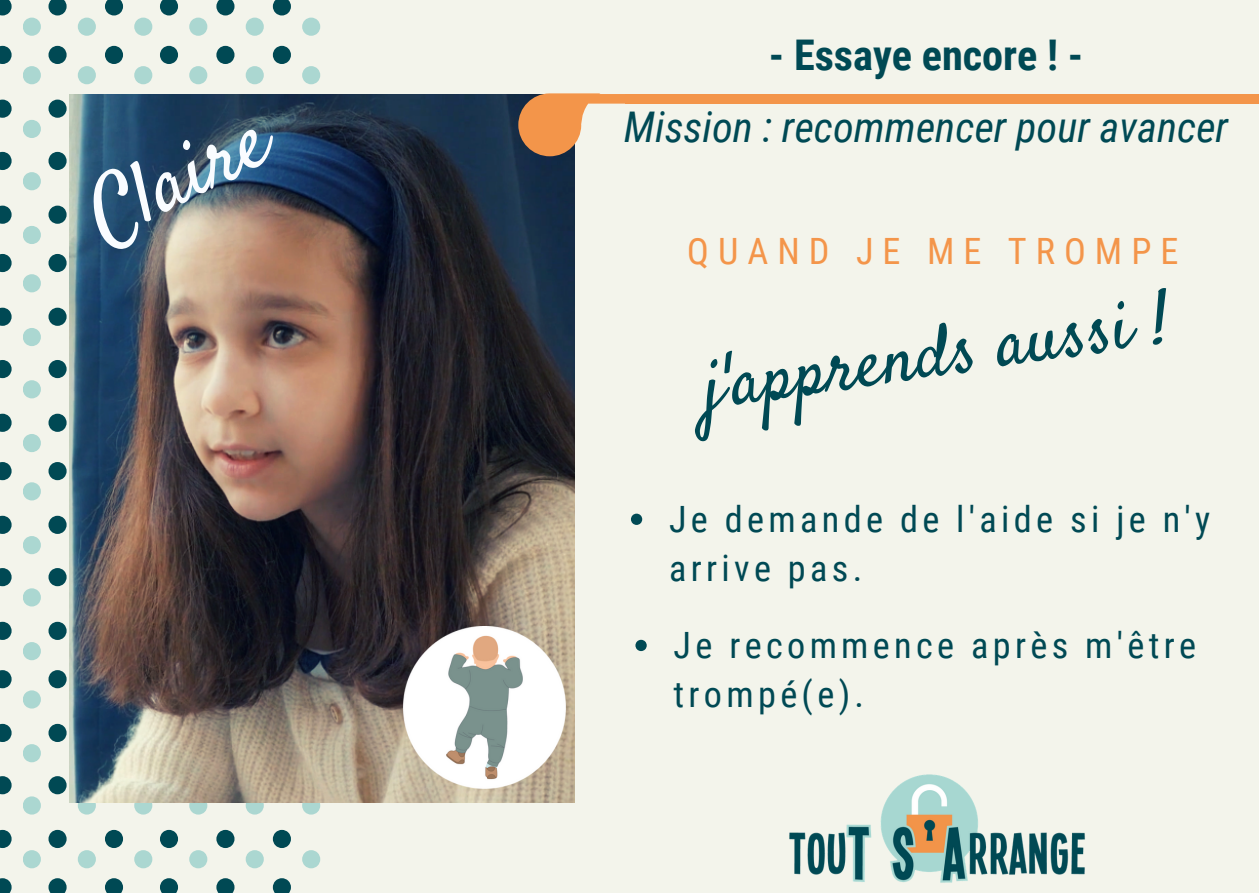
<style>
.page{position:relative;width:1259px;height:893px;background:#f3f4eb}
.page>*{position:absolute;margin:0;border:0;box-sizing:border-box;transform-origin:0 0}
.t1{font:84.6px "Satisfy";color:#f9fcff}
.t2{font:72.6px "Satisfy";color:#004954}
.t3{font:italic 42.3px "Roboto Condensed";color:#004954}
.t4{font:700 42.3px "Roboto Condensed";color:#004954}
.t5{font:36.3px/49.5px "Roboto Condensed";letter-spacing:.12em;color:#004954}
.t6{font:36.3px "Roboto Condensed";letter-spacing:.25em;color:#f3954a}
</style>
<div class="page">
<svg style="left:273px;top:46px;width:18px;height:18px"></svg>
<svg style="left:216px;top:46px;width:18px;height:18px"></svg>
<svg style="left:160px;top:46px;width:18px;height:18px"></svg>
<svg style="left:105px;top:46px;width:18px;height:18px"></svg>
<svg style="left:48px;top:46px;width:19px;height:18px"></svg>
<svg style="left:0;top:46px;width:12px;height:18px"></svg>
<svg style="left:48px;top:100px;width:19px;height:18px"></svg>
<svg style="left:0;top:100px;width:12px;height:18px"></svg>
<svg style="left:48px;top:152px;width:19px;height:18px"></svg>
<svg style="left:0;top:152px;width:12px;height:18px"></svg>
<svg style="left:48px;top:206px;width:19px;height:18px"></svg>
<svg style="left:0;top:206px;width:12px;height:18px"></svg>
<svg style="left:48px;top:254px;width:19px;height:18px"></svg>
<svg style="left:0;top:254px;width:12px;height:18px"></svg>
<svg style="left:48px;top:308px;width:19px;height:18px"></svg>
<svg style="left:0;top:308px;width:12px;height:18px"></svg>
<svg style="left:48px;top:360px;width:19px;height:18px"></svg>
<svg style="left:0;top:360px;width:12px;height:18px"></svg>
<svg style="left:48px;top:414px;width:19px;height:18px"></svg>
<svg style="left:0;top:414px;width:12px;height:18px"></svg>
<svg style="left:48px;top:462px;width:19px;height:18px"></svg>
<svg style="left:0;top:462px;width:12px;height:18px"></svg>
<svg style="left:48px;top:516px;width:19px;height:18px"></svg>
<svg style="left:0;top:516px;width:12px;height:18px"></svg>
<svg style="left:48px;top:568px;width:19px;height:18px"></svg>
<svg style="left:0;top:568px;width:12px;height:18px"></svg>
<svg style="left:48px;top:622px;width:19px;height:18px"></svg>
<svg style="left:0;top:622px;width:12px;height:18px"></svg>
<svg style="left:48px;top:670px;width:19px;height:18px"></svg>
<svg style="left:0;top:670px;width:12px;height:18px"></svg>
<svg style="left:48px;top:724px;width:19px;height:18px"></svg>
<svg style="left:0;top:724px;width:12px;height:18px"></svg>
<svg style="left:48px;top:776px;width:19px;height:18px"></svg>
<svg style="left:0;top:776px;width:12px;height:18px"></svg>
<svg style="left:273px;top:830px;width:18px;height:18px"></svg>
<svg style="left:216px;top:830px;width:18px;height:18px"></svg>
<svg style="left:160px;top:830px;width:18px;height:18px"></svg>
<svg style="left:105px;top:830px;width:18px;height:18px"></svg>
<svg style="left:48px;top:830px;width:19px;height:18px"></svg>
<svg style="left:0;top:830px;width:12px;height:18px"></svg>
<svg style="left:273px;top:878px;width:18px;height:15px"></svg>
<svg style="left:216px;top:878px;width:18px;height:15px"></svg>
<svg style="left:160px;top:878px;width:18px;height:15px"></svg>
<svg style="left:105px;top:878px;width:18px;height:15px"></svg>
<svg style="left:48px;top:878px;width:19px;height:15px"></svg>
<svg style="left:0;top:878px;width:12px;height:15px"></svg>
<svg style="left:273px;top:0;width:18px;height:15px"></svg>
<svg style="left:216px;top:0;width:18px;height:15px"></svg>
<svg style="left:160px;top:0;width:18px;height:15px"></svg>
<svg style="left:105px;top:0;width:18px;height:15px"></svg>
<svg style="left:48px;top:0;width:19px;height:15px"></svg>
<svg style="left:0;top:0;width:12px;height:15px"></svg>
<svg style="left:302px;top:66px;width:18px;height:18px"></svg>
<svg style="left:246px;top:66px;width:18px;height:18px"></svg>
<svg style="left:189px;top:66px;width:18px;height:18px"></svg>
<svg style="left:134px;top:66px;width:18px;height:18px"></svg>
<svg style="left:78px;top:66px;width:18px;height:18px"></svg>
<svg style="left:24px;top:66px;width:17px;height:18px"></svg>
<svg style="left:24px;top:120px;width:17px;height:18px"></svg>
<svg style="left:24px;top:172px;width:17px;height:18px"></svg>
<svg style="left:24px;top:226px;width:17px;height:18px"></svg>
<svg style="left:24px;top:274px;width:17px;height:18px"></svg>
<svg style="left:24px;top:328px;width:17px;height:18px"></svg>
<svg style="left:24px;top:380px;width:17px;height:18px"></svg>
<svg style="left:24px;top:434px;width:17px;height:18px"></svg>
<svg style="left:24px;top:482px;width:17px;height:18px"></svg>
<svg style="left:24px;top:536px;width:17px;height:18px"></svg>
<svg style="left:24px;top:588px;width:17px;height:18px"></svg>
<svg style="left:24px;top:642px;width:17px;height:18px"></svg>
<svg style="left:24px;top:690px;width:17px;height:18px"></svg>
<svg style="left:24px;top:744px;width:17px;height:18px"></svg>
<svg style="left:302px;top:802px;width:18px;height:13px"></svg>
<svg style="left:246px;top:802px;width:18px;height:13px"></svg>
<svg style="left:189px;top:802px;width:18px;height:13px"></svg>
<svg style="left:134px;top:802px;width:18px;height:13px"></svg>
<svg style="left:78px;top:802px;width:18px;height:13px"></svg>
<svg style="left:24px;top:796px;width:17px;height:19px"></svg>
<svg style="left:302px;top:850px;width:18px;height:18px"></svg>
<svg style="left:246px;top:850px;width:18px;height:18px"></svg>
<svg style="left:189px;top:850px;width:18px;height:18px"></svg>
<svg style="left:134px;top:850px;width:18px;height:18px"></svg>
<svg style="left:78px;top:850px;width:18px;height:18px"></svg>
<svg style="left:24px;top:850px;width:17px;height:18px"></svg>
<svg style="left:302px;top:18px;width:18px;height:18px"></svg>
<svg style="left:246px;top:18px;width:18px;height:18px"></svg>
<svg style="left:189px;top:18px;width:18px;height:18px"></svg>
<svg style="left:134px;top:18px;width:18px;height:18px"></svg>
<svg style="left:78px;top:18px;width:18px;height:18px"></svg>
<svg style="left:24px;top:18px;width:17px;height:18px"></svg>
<img style="left:70px;top:95px;width:504px;height:707px">
<svg style="left:631px;top:514px;width:11px;height:11px"></svg>
<img style="left:789px;top:774px;width:296px;height:109px">
<div style="left:625px;top:94px;width:634px;height:10px;background:#f3954a"></div>
<svg style="left:518px;top:93px;width:107px;height:63px"></svg>
<svg style="left:635px;top:640px;width:12px;height:11px"></svg>
<img style="left:403px;top:626px;width:162px;height:162px">
<h1 class="t1" style="left:69px;top:172px;width:192px;rotate:-27deg">Claire</h1>
<p class="t4" style="left:769px;top:31px;width:316px">- Essaye encore ! -</p>
<p class="t3" style="left:624px;top:103px;width:606px">Mission : recommencer pour avancer</p>
<p class="t6" style="left:687px;top:230px;width:493px">QUAND JE ME TROMPE</p>
<h2 class="t2" style="left:697px;top:340px;width:471px;rotate:-8deg">j'apprends aussi !</h2>
<p class="t5" style="left:669px;top:494px;width:543px">Je demande de l'aide si je n'y arrive pas.</p>
<p class="t5" style="left:673px;top:621px;width:524px">Je recommence après m'être trompé(e).</p>
</div>
